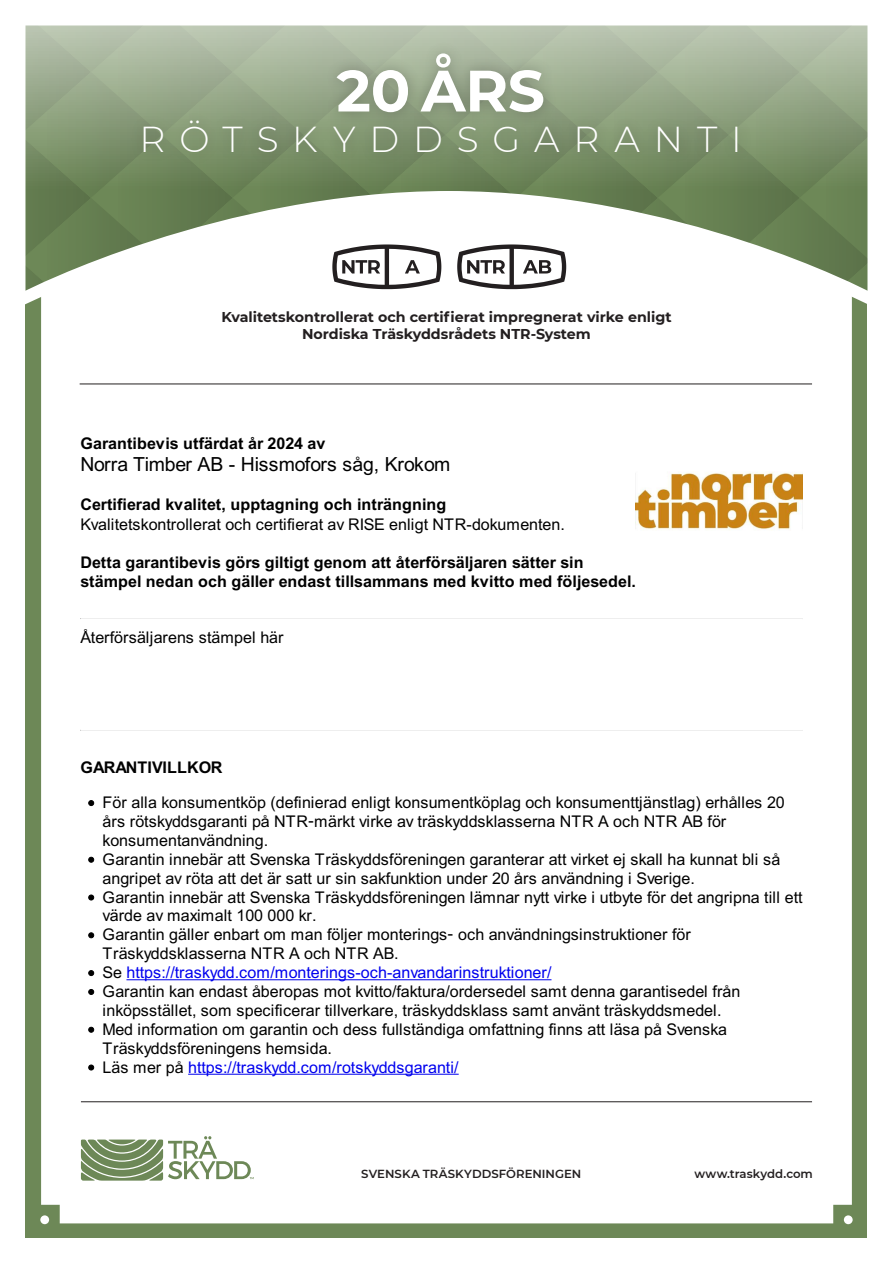
<style>
.page{position:relative;width:893px;height:1263px;background:#fff}
.page>*{position:absolute;margin:0;border:0;box-sizing:border-box;transform-origin:0 0}
.t1{font:700 58.2px "Montserrat";color:#fff}
.t2{font:300 36px "Montserrat";letter-spacing:.385em;color:#fff}
.t3{font:19.5px "Arial Normal";letter-spacing:-.005em;color:#000}
.t4{font:16.05px/18.9px "Arial Normal";color:#000}
.t5{font:16.05px/19.5px "Arial Fet";color:#000}
.t6{font:700 14.25px/17.1px "Montserrat";color:#231f20;text-align:center}
.t7{font:600 11.7px "Montserrat";color:#231f20}
.s1{font-family:"Tahoma Normal"}
.s2{color:#00e}
</style>
<div class="page">
<div style="left:26px;top:16px;width:841px;height:1221px;background:#6d8857"></div>
<div style="left:41px;top:306px;width:811px;height:917px;background:#fff"></div>
<div style="left:40px;top:1215px;width:9px;height:9px;background:#fff;border-radius:50%"></div>
<div style="left:844px;top:1215px;width:9px;height:9px;background:#fff;border-radius:50%"></div>
<svg style="left:25px;top:16px;width:843px;height:290px;fill:#fff"></svg>
<svg style="left:81px;top:1136px;width:173px;height:44px"></svg>
<hr style="left:80px;top:384px;width:732px;height:1px;background:#231f20">
<hr style="left:81px;top:1101px;width:731px;height:1px;background:#231f20">
<svg style="left:26px;top:26px;width:841px;height:265px"></svg>
<div style="left:130px;top:40px;width:622px;height:126px;background:#231f20;opacity:.3"></div>
<div style="left:80px;top:434px;width:723px;height:644px;background:#fff"></div>
<hr style="left:80px;top:618px;width:723px;height:1px;background:#9a9a9a">
<hr style="left:80px;top:619px;width:723px;height:1px;background:#eee">
<hr style="left:80px;top:730px;width:723px;height:1px;background:#eee">
<img style="left:636px;top:472px;width:167px;height:58px">
<svg style="left:88px;top:800px;width:6px;height:6px"></svg>
<svg style="left:88px;top:857px;width:6px;height:5px"></svg>
<svg style="left:88px;top:895px;width:6px;height:5px"></svg>
<svg style="left:88px;top:932px;width:6px;height:6px"></svg>
<svg style="left:88px;top:970px;width:6px;height:6px"></svg>
<hr style="left:126px;top:979px;width:425px;height:1px;background:#00e">
<svg style="left:88px;top:989px;width:6px;height:6px"></svg>
<svg style="left:88px;top:1027px;width:6px;height:5px"></svg>
<svg style="left:88px;top:1065px;width:6px;height:5px"></svg>
<hr style="left:188px;top:1074px;width:271px;height:1px;background:#00e">
<h1 class="t1" style="left:337px;top:49px;width:210px">20 ÅRS</h1>
<h2 class="t2" style="left:140px;top:115px;width:604px">RÖTSKYDDSGARANTI</h2>
<p class="t6" style="left:221px;top:307px;width:452px">Kvalitetskontrollerat och certifierat impregnerat virke enligt<br>Nordiska Träskyddsrådets NTR-System</p>
<p class="t5" style="left:80px;top:436px;width:246px">Garantibevis utfärdat år 2024 av</p>
<p class="t3" style="left:80px;top:459px;width:371px">Norra Timber AB - Hissmofors såg, Krokom</p>
<p class="t5" style="left:80px;top:497px;width:367px">Certifierad kvalitet, upptagning och inträngning</p>
<p class="t4" style="left:80px;top:517px;width:486px">Kvalitetskontrollerat och certifierat av RISE enligt NTR-dokumenten.</p>
<p class="t5" style="left:80px;top:554px;width:557px">Detta garantibevis görs giltigt genom att återförsäljaren sätter sin stämpel nedan och gäller endast tillsammans med kvitto med följesedel.</p>
<p class="t4" style="left:80px;top:629px;width:205px">Återförsäljarens stämpel här</p>
<p class="t5" style="left:80px;top:760px;width:144px">GARANTIVILLKOR</p>
<p class="t4" style="left:103px;top:795px;width:701px">För alla konsumentköp (definierad enligt konsumentköplag och konsumenttjänstlag) erhålles 20 års rötskyddsgaranti på NTR<span class="s1">‐</span>märkt virke av träskyddsklasserna NTR A och NTR AB för konsumentanvändning.<br>Garantin innebär att Svenska Träskyddsföreningen garanterar att virket ej skall ha kunnat bli så angripet av röta att det är satt ur sin sakfunktion under 20 års användning i Sverige.<br>Garantin innebär att Svenska Träskyddsföreningen lämnar nytt virke i utbyte för det angripna till ett värde av maximalt 100 000 kr.<br>Garantin gäller enbart om man följer monterings<span class="s1">‐</span> och användningsinstruktioner för Träskyddsklasserna NTR A och NTR AB.<br>Se <span class="s2">https://traskydd.com/monterings-och-anvandarinstruktioner/<br></span>Garantin kan endast åberopas mot kvitto/faktura/ordersedel samt denna garantisedel från inköpsstället, som specificerar tillverkare, träskyddsklass samt använt träskyddsmedel.<br>Med information om garantin och dess fullständiga omfattning finns att läsa på Svenska Träskyddsföreningens hemsida.<br>Läs mer på <span class="s2">https://traskydd.com/rotskyddsgaranti/</span></p>
<p class="t7" style="left:361px;top:1165px;width:222px">SVENSKA TRÄSKYDDSFÖRENINGEN</p>
<p class="t7" style="left:694px;top:1165px;width:120px">www.traskydd.com</p>
</div>
